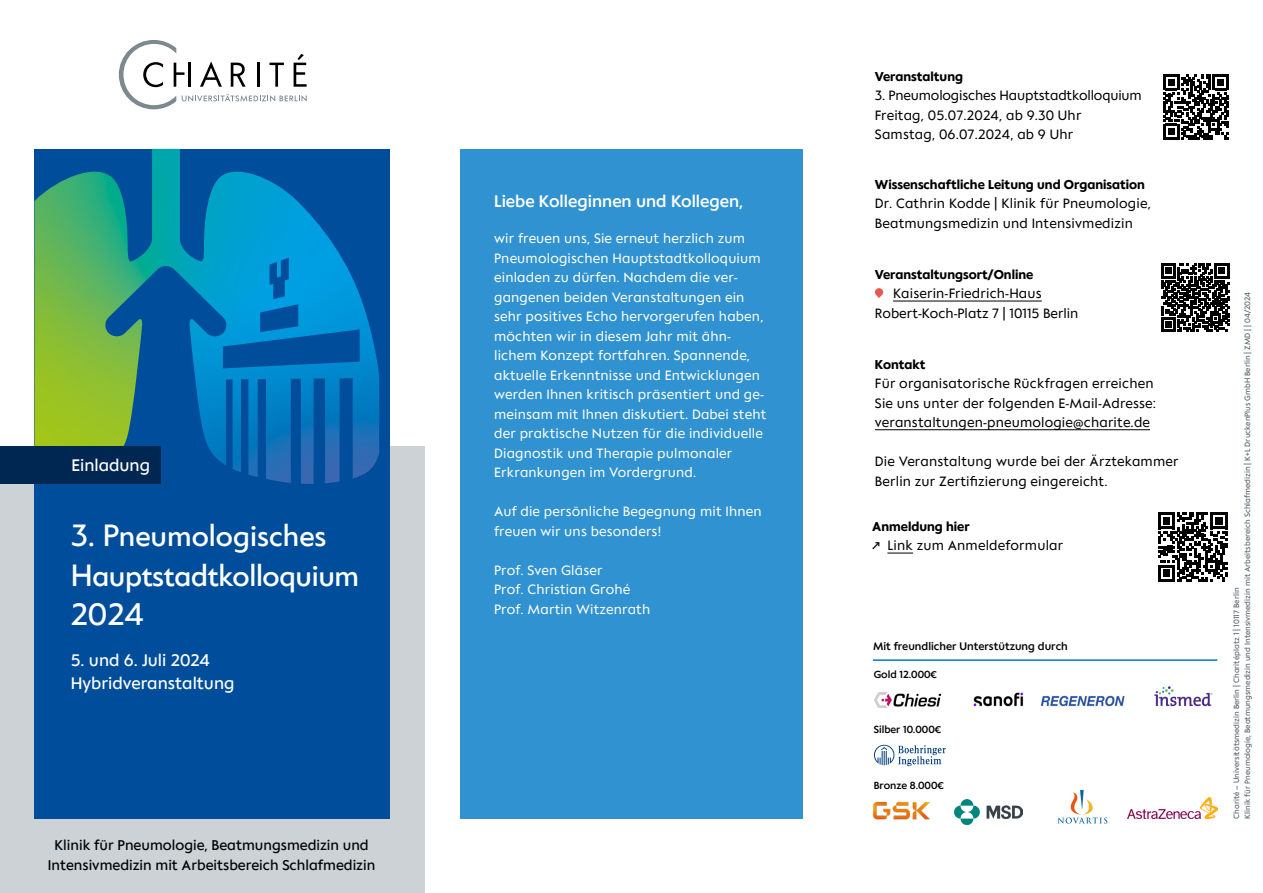
<style>
.page{position:relative;width:1263px;height:893px;background:#fff}
.page>*{position:absolute;margin:0;border:0;box-sizing:border-box;transform-origin:0 0}
.t1{font:36px/39.6px "Charite Headline";letter-spacing:-.01em;color:#fff}
.t2{font:19.5px/23.4px "Charite Text";color:#fff}
.t3{font:500 19.5px "Charite Text";color:#fff}
.t4{font:16.5px/19.8px "Charite Text";color:#000;text-align:center}
.t5{font:15.75px/19.5px "Charite Text";letter-spacing:.01em;color:#fff}
.t6{font:15.75px/19.5px "Charite Text";letter-spacing:.01em;color:#000}
.t7{font:15.75px/19.5px "Charite Text";letter-spacing:-.01em;color:#000}
.t8{font:700 15px "Charite Text";color:#000}
.t9{font:500 12.75px "Charite Text";color:#000}
.t10{font:500 12px "Charite Text";color:#000}
.t11{font:9px/10.8px "Charite Text";color:#5d686e}
</style>
<div class="page">
<div style="left:0;top:446px;width:438px;height:447px;background:#ccd2d6"></div>
<svg style="left:119px;top:40px;width:188px;height:69px"></svg>
<div style="left:425px;top:446px;width:413px;height:447px;background:#fff"></div>
<div style="left:34px;top:149px;width:356px;height:670px;background:#004e9b"></div>
<div style="left:460px;top:149px;width:342px;height:670px;background:#3092d0"></div>
<img style="left:34px;top:149px;width:345px;height:335px">
<svg style="left:874px;top:745px;width:72px;height:21px"></svg>
<img style="left:875px;top:692px;width:65px;height:16px">
<img style="left:974px;top:692px;width:151px;height:15px">
<img style="left:1127px;top:797px;width:90px;height:22px">
<div style="left:0;top:446px;width:161px;height:38px;background:#002752"></div>
<hr style="left:893px;top:301px;width:149px;height:1px;background:#000">
<svg style="left:875px;top:288px;width:8px;height:10px"></svg>
<svg style="left:1158px;top:512px;width:69px;height:69px"></svg>
<svg style="left:1161px;top:264px;width:68px;height:68px"></svg>
<svg style="left:887px;top:553px;width:26px;height:1px"></svg>
<svg style="left:1163px;top:75px;width:65px;height:64px"></svg>
<hr style="left:875px;top:429px;width:275px;height:1px;background:#000">
<hr style="left:873px;top:659px;width:344px;height:2px;background:#007bc3">
<img style="left:1154px;top:686px;width:59px;height:21px">
<img style="left:1057px;top:789px;width:51px;height:35px">
<img style="left:873px;top:801px;width:57px;height:18px">
<img style="left:955px;top:799px;width:67px;height:26px">
<p class="t2" style="left:71px;top:453px;width:80px">Einladung</p>
<h1 class="t1" style="left:71px;top:514px;width:290px">3. Pneumologisches<br>Hauptstadtkolloquium<br>2024</h1>
<p class="t2" style="left:71px;top:648px;width:165px">5. und 6. Juli 2024<br>Hybridveranstaltung</p>
<p class="t4" style="left:48px;top:835px;width:329px">Klinik für Pneumologie, Beatmungsmedizin und<br>Intensivmedizin mit Arbeitsbereich Schlafmedizin</p>
<p class="t3" style="left:494px;top:189px;width:251px">Liebe Kolleginnen und Kollegen,</p>
<p class="t5" style="left:494px;top:228px;width:274px">wir freuen uns, Sie erneut herzlich zum Pneumologischen Hauptstadtkolloquium einladen zu dürfen. Nachdem die ver&shy;gangenen beiden Veranstaltungen ein sehr positives Echo hervorgerufen haben, möchten wir in diesem Jahr mit ähn&shy;lichem Konzept fortfahren. Spannende, aktuelle Erkenntnisse und Entwicklungen werden Ihnen kritisch präsentiert und ge&shy;meinsam mit Ihnen diskutiert. Dabei steht der praktische Nutzen für die individuelle Diagnostik und Therapie pulmonaler Erkrankungen im Vordergrund.</p>
<p class="t5" style="left:494px;top:501px;width:269px">Auf die persönliche Begegnung mit Ihnen freuen wir uns besonders!</p>
<p class="t5" style="left:494px;top:560px;width:158px">Prof. Sven Gläser<br>Prof. Christian Grohé<br>Prof. Martin Witzenrath</p>
<p class="t8" style="left:875px;top:67px;width:90px">Veranstaltung</p>
<p class="t7" style="left:875px;top:85px;width:268px">3. Pneumologisches Hauptstadtkolloquium<br>Freitag, 05.07.2024, ab 9.30 Uhr<br>Samstag, 06.07.2024, ab 9 Uhr</p>
<p class="t8" style="left:875px;top:175px;width:272px">Wissenschaftliche Leitung und Organisation</p>
<p class="t6" style="left:875px;top:193px;width:277px">Dr. Cathrin Kodde | Klinik für Pneumologie,<br>Beatmungsmedizin und Intensivmedizin</p>
<p class="t8" style="left:875px;top:265px;width:160px">Veranstaltungsort/Online</p>
<p class="t6" style="left:875px;top:283px;width:205px;text-indent:18px">Kaiserin-Friedrich-Haus<br>Robert-Koch-Platz 7 | 10115 Berlin</p>
<p class="t8" style="left:875px;top:355px;width:52px">Kontakt</p>
<p class="t6" style="left:875px;top:373px;width:283px">Für organisatorische Rückfragen erreichen<br>Sie uns unter der folgenden E-Mail-Adresse: veranstaltungen-pneumologie@charite.de</p>
<p class="t6" style="left:875px;top:451px;width:305px">Die Veranstaltung wurde bei der Ärztekammer<br>Berlin zur Zertifizierung eingereicht.</p>
<p class="t8" style="left:872px;top:517px;width:99px">Anmeldung hier</p>
<p class="t6" style="left:872px;top:535px;width:193px">↗ Link zum Anmeldeformular</p>
<p class="t9" style="left:873px;top:639px;width:196px">Mit freundlicher Unterstützung durch</p>
<p class="t10" style="left:874px;top:668px;width:65px">Gold 12.000€</p>
<p class="t10" style="left:874px;top:722px;width:69px">Silber 10.000€</p>
<p class="t10" style="left:874px;top:778px;width:72px">Bronze 8.000€</p>
<p class="t11" style="left:1231px;top:819px;width:528px;rotate:-90deg">Charité – Universitätsmedizin Berlin | Charitéplatz 1 | 10117 Berlin<br>Klinik für Pneumologie, Beatmungsmedizin und Intensivmedizin mit Arbeitsbereich Schlafmedizin | K+L DruckenPlus GmbH Berlin | ZMD | | 04/2024</p>
</div>
